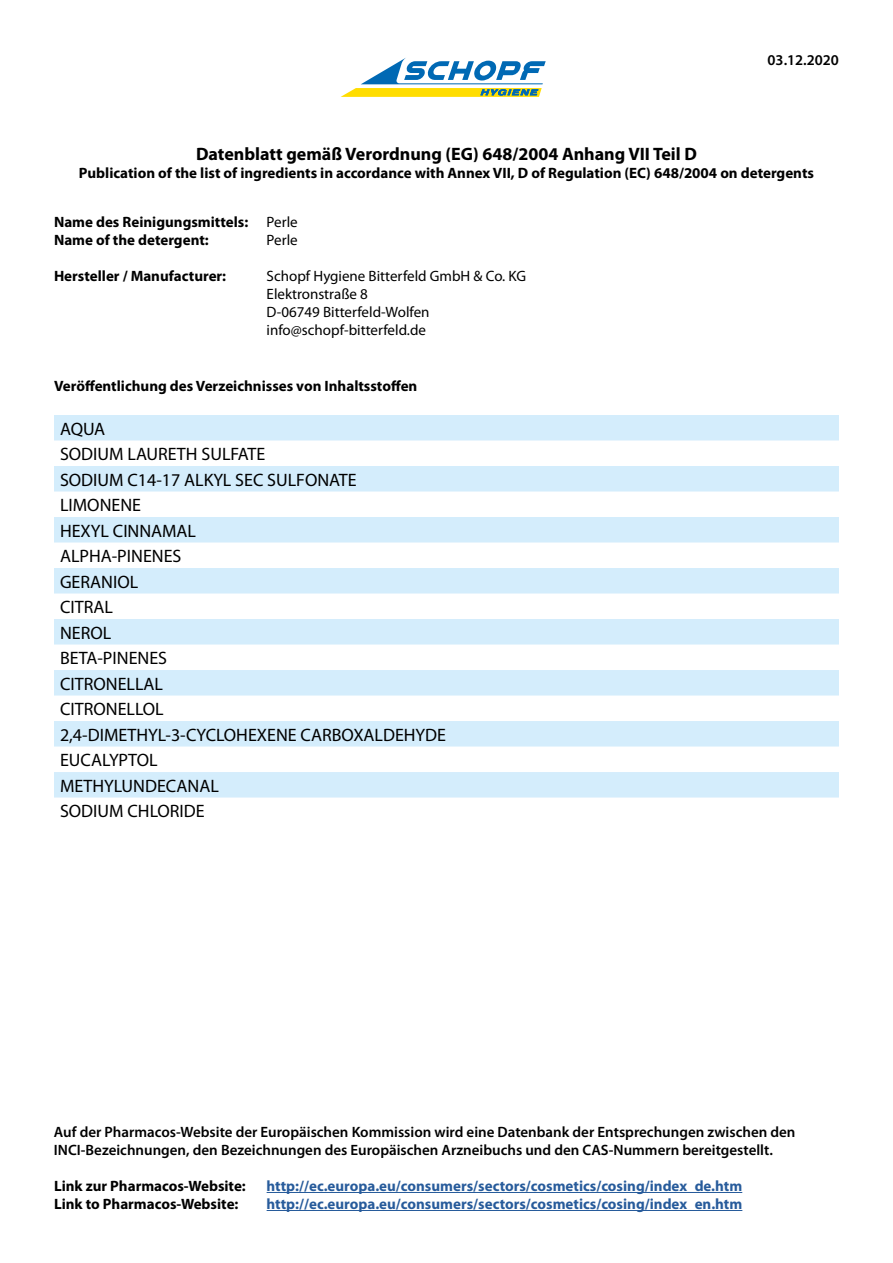
<style>
.page{position:relative;width:893px;height:1263px;background:#fff}
.page>*{position:absolute;margin:0;border:0;box-sizing:border-box;transform-origin:0 0}
.t1{font:18px/25.5px "Myriad Pro";color:#000}
.t2{font:700 18px "Myriad Pro";color:#000}
.t3{font:700 15px/18px "Myriad Pro";color:#000}
.t4{font:600 15px/18px "Myriad Pro";color:#000}
.t5{font:700 15px "Myriad Pro";color:#275b9b}
.t6{font:15px/18px "Myriad Pro";color:#000}
.s1{font-weight:400}
</style>
<div class="page">
<svg style="left:341px;top:58px;width:205px;height:39px"></svg>
<hr style="left:267px;top:1192px;width:475px;height:1px;background:#275b9b">
<hr style="left:267px;top:1210px;width:475px;height:1px;background:#275b9b">
<svg style="left:54px;top:415px;width:785px;height:382px;fill:#d4edfc"></svg>
<p class="t4" style="left:768px;top:51px;width:73px">03.12.2020</p>
<p class="t2" style="left:196px;top:142px;width:502px">Datenblatt gemäß Verordnung (EG) 648/2004 Anhang VII Teil D</p>
<p class="t3" style="left:79px;top:164px;width:736px">Publication of the list of ingredients in accordance with Annex VII, D of Regulation (EC) 648/2004 on detergents</p>
<p class="t3" style="left:54px;top:212px;width:245px">Name des Reinigungsmittels: <span class="s1">Perle<br></span>Name of the detergent:</p>
<p class="t6" style="left:267px;top:231px;width:33px">Perle</p>
<p class="t3" style="left:54px;top:266px;width:174px">Hersteller / Manufacturer:</p>
<p class="t6" style="left:267px;top:267px;width:261px">Schopf Hygiene Bitterfeld GmbH &amp; Co. KG<br>Elektronstraße 8<br>D-06749 Bitterfeld-Wolfen info@schopf-bitterfeld.de</p>
<p class="t3" style="left:54px;top:376px;width:365px">Veröffentlichung des Verzeichnisses von Inhaltsstoffen</p>
<p class="t1" style="left:60px;top:415px;width:387px">AQUA<br>SODIUM LAURETH SULFATE<br>SODIUM C14-17 ALKYL SEC SULFONATE<br>LIMONENE<br>HEXYL CINNAMAL<br>ALPHA-PINENES<br>GERANIOL<br>CITRAL<br>NEROL<br>BETA-PINENES<br>CITRONELLAL<br>CITRONELLOL<br>2,4-DIMETHYL-3-CYCLOHEXENE CARBOXALDEHYDE<br>EUCALYPTOL<br>METHYLUNDECANAL<br>SODIUM CHLORIDE</p>
<p class="t4" style="left:54px;top:1122px;width:743px">Auf der Pharmacos-Website der Europäischen Kommission wird eine Datenbank der Entsprechungen zwischen den<br>INCI-Bezeichnungen, den Bezeichnungen des Europäischen Arzneibuchs und den CAS-Nummern bereitgestellt.</p>
<p class="t3" style="left:54px;top:1176px;width:193px">Link zur Pharmacos-Website:</p>
<p class="t5" style="left:267px;top:1176px;width:477px">http://ec.europa.eu/consumers/sectors/cosmetics/cosing/index_de.htm</p>
<p class="t3" style="left:54px;top:1194px;width:186px">Link to Pharmacos-Website:</p>
<p class="t5" style="left:267px;top:1194px;width:477px">http://ec.europa.eu/consumers/sectors/cosmetics/cosing/index_en.htm</p>
</div>
